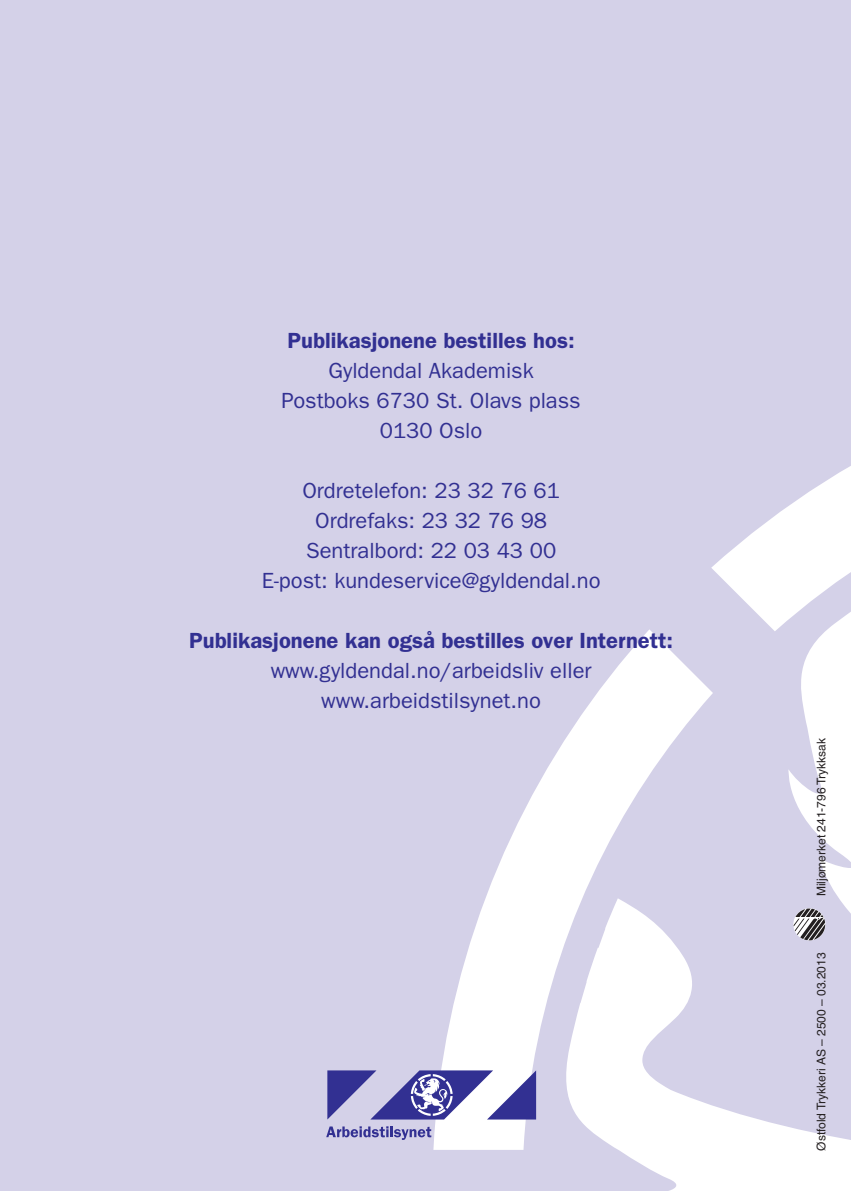
<style>
.page{position:relative;width:851px;height:1191px;background:#fff}
.page>*{position:absolute;margin:0;border:0;box-sizing:border-box;transform-origin:0 0}
.t1{font:22px/30px "ITC Franklin Gothic Std";color:#323092;text-align:center}
.t2{font:600 22px "ITC Franklin Gothic Std";color:#323092}
.t3{font:12px "Helvetica";color:#231f20}
</style>
<div class="page">
<div style="left:0;top:0;width:850px;height:1191px;background:#d4d1e8"></div>
<svg style="left:433px;top:466px;width:417px;height:684px"></svg>
<svg style="left:557px;top:507px;width:293px;height:684px"></svg>
<svg style="left:327px;top:1070px;width:209px;height:49px"></svg>
<svg style="left:326px;top:1126px;width:105px;height:14px"></svg>
<svg style="left:793px;top:908px;width:32px;height:32px"></svg>
<p class="t2" style="left:287px;top:328px;width:288px">Publikasjonene bestilles hos:</p>
<p class="t1" style="left:281px;top:356px;width:300px">Gyldendal Akademisk<br>Postboks 6730 St. Olavs plass<br>0130 Oslo</p>
<p class="t1" style="left:262px;top:476px;width:340px">Ordretelefon: 23 32 76 61<br>Ordrefaks: 23 32 76 98<br>Sentralbord: 22 03 43 00<br>E-post: kundeservice@gyldendal.no</p>
<p class="t2" style="left:189px;top:628px;width:485px">Publikasjonene kan også bestilles over Internett:</p>
<p class="t1" style="left:270px;top:656px;width:322px">www.gyldendal.no/arbeidsliv eller www.arbeidstilsynet.no</p>
<p class="t3" style="left:814px;top:896px;width:160px;rotate:-90deg">Miljømerket 241-796 Trykksak</p>
<p class="t3" style="left:814px;top:1150px;width:200px;rotate:-90deg">Østfold Trykkeri AS – 2500 – 03.2013</p>
</div>
